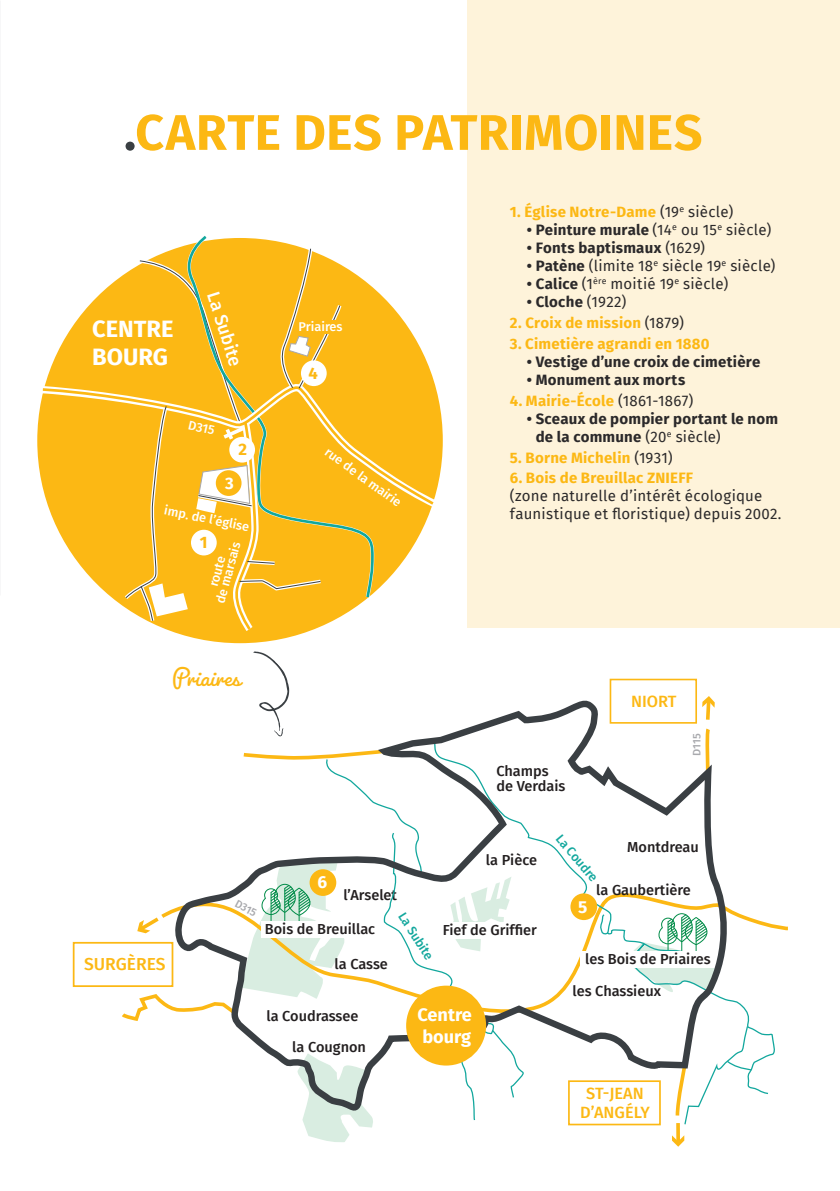
<style>
.page{position:relative;width:840px;height:1191px;background:#fff}
.page>*{position:absolute;margin:0;border:0;box-sizing:border-box;transform-origin:0 0}
.t1{font:700 50px "Fira Sans";letter-spacing:.005em;color:#fcb814}
.t2{font:27px "Pacifico";color:#fcb814}
.t3{font:700 23.6px/28.2px "Fira Sans";color:#fff}
.t4{font:700 18.2px/21.8px "Fira Sans";color:#fff}
.t5{font:500 18.2px "Fira Sans";color:#fff}
.t6{font:500 17.4px "Fira Sans";color:#fcb814}
.t7{font:700 17.2px "Fira Sans";color:#fff}
.t8{font:700 16.6px "Fira Sans";color:#fcb814}
.t9{font:700 16.6px "Fira Sans";color:#fff}
.t10{font:500 16.4px/19.6px "Fira Sans";color:#fcb814;text-align:center}
.t11{font:700 15px/18px "Fira Sans";letter-spacing:.015em;color:#2b292a}
.t12{font:700 15px "Fira Sans";letter-spacing:.015em;color:#fcb814}
.t13{font:15px/18px "Fira Sans";letter-spacing:.015em;color:#2b292a}
.t14{font:500 14.6px/14.6px "Fira Sans";color:#231f20}
.t15{font:500 12.6px/11px "Fira Sans";color:#fff;text-align:center}
.t16{font:500 12.6px "Fira Sans";color:#12a79d}
.t17{font:500 10.8px "Fira Sans";color:#a8a9ad}
.s1{color:#3a3f43}
.s2{font-weight:400;color:#2b292a}
.s3{font-weight:400}
.s4{font-weight:700}
</style>
<div class="page">
<div style="left:467px;top:0;width:372px;height:627px;background:#fef3da"></div>
<div style="left:37px;top:238px;width:405px;height:405px;background:#fcb814;border-radius:50%"></div>
<div style="left:73px;top:942px;width:100px;height:45px;border:2px solid #fcb814"></div>
<svg style="left:118px;top:651px;width:657px;height:495px"></svg>
<svg style="left:170px;top:699px;width:563px;height:418px"></svg>
<div style="left:406px;top:985px;width:80px;height:80px;background:#fcb814;border-radius:50%"></div>
<div style="left:570px;top:893px;width:27px;height:27px;background:#fcb814;border-radius:50%"></div>
<svg style="left:204px;top:235px;width:171px;height:365px"></svg>
<svg style="left:37px;top:381px;width:406px;height:132px"></svg>
<svg style="left:40px;top:383px;width:396px;height:124px"></svg>
<svg style="left:81px;top:236px;width:263px;height:400px"></svg>
<div style="left:216px;top:470px;width:25px;height:26px;background:#fcb814;border-radius:50%"></div>
<div style="left:297px;top:320px;width:48px;height:14px;background:#fcb814"></div>
<h1 class="t1" style="left:124px;top:90px;width:579px"><span class="s1">.</span>CARTE DES PATRIMOINES</h1>
<h3 class="t3" style="left:92px;top:313px;width:83px">CENTRE<br>BOURG</h3>
<p class="t5" style="left:227px;top:288px;width:78px;rotate:72deg">La Subite</p>
<p class="t15" style="left:190px;top:418px;width:28px;rotate:13deg">D315</p>
<p class="t8" style="left:238px;top:435px;width:10px">2</p>
<p class="t9" style="left:225px;top:469px;width:10px">3</p>
<p class="t15" style="left:165px;top:504px;width:88px;rotate:11deg">imp. de l’église</p>
<p class="t8" style="left:200px;top:528px;width:9px">1</p>
<p class="t15" style="left:203px;top:598px;width:64px;rotate:-75deg">route<br>de marsais</p>
<p class="t15" style="left:298px;top:320px;width:45px">Priaires</p>
<p class="t8" style="left:308px;top:359px;width:11px">4</p>
<p class="t15" style="left:330px;top:445px;width:92px;rotate:36deg">rue de la mairie</p>
<p class="t12" style="left:509px;top:199px;width:225px">1. Église Notre-Dame <span class="s2">(19</span><sup>e</sup> <span class="s2">siècle)</span></p>
<p class="t11" style="left:526px;top:220px;width:245px">• Peinture murale <span class="s3">(14</span><sup>e</sup> <span class="s3">ou 15</span><sup>e</sup> <span class="s3">siècle)</span></p>
<p class="t11" style="left:526px;top:238px;width:179px">• Fonts baptismaux <span class="s3">(1629)</span></p>
<p class="t13" style="left:526px;top:256px;width:250px"><span class="s4">• Patène</span> (limite 18<sup>e</sup> siècle 19<sup>e</sup> siècle)</p>
<p class="t13" style="left:526px;top:274px;width:203px"><span class="s4">• Calice</span> (1<sup>ère</sup> moitié 19<sup>e</sup> siècle)</p>
<p class="t11" style="left:526px;top:292px;width:101px">• Cloche <span class="s3">(1922)</span></p>
<p class="t12" style="left:509px;top:310px;width:175px">2. Croix de mission <span class="s2">(1879)</span></p>
<p class="t12" style="left:509px;top:331px;width:201px">3. Cimetière agrandi en 1880</p>
<p class="t11" style="left:526px;top:351px;width:235px">• Vestige d’une croix de cimetière</p>
<p class="t11" style="left:526px;top:369px;width:160px">• Monument aux morts</p>
<p class="t12" style="left:509px;top:388px;width:185px">4. Mairie-École <span class="s2">(1861-1867)</span></p>
<p class="t11" style="left:535px;top:408px;width:244px;text-indent:-9px">• Sceaux de pompier portant le nom de la commune <span class="s3">(20</span><sup>e</sup> <span class="s3">siècle)</span></p>
<p class="t12" style="left:509px;top:445px;width:164px">5. Borne Michelin <span class="s2">(1931)</span></p>
<p class="t12" style="left:509px;top:465px;width:185px">6. Bois de Breuillac ZNIEFF</p>
<p class="t13" style="left:509px;top:487px;width:273px">(zone naturelle d’intérêt écologique faunistique et floristique) depuis 2002.</p>
<h2 class="t2" style="left:171px;top:661px;width:70px">Priaires</h2>
<p class="t14" style="left:496px;top:763px;width:70px">Champs de Verdais</p>
<p class="t10" style="left:630px;top:691px;width:47px">NIORT</p>
<p class="t17" style="left:687px;top:755px;width:24px;rotate:-89deg">D115</p>
<p class="t6" style="left:84px;top:949px;width:83px">SURGÈRES</p>
<p class="t17" style="left:240px;top:895px;width:24px;rotate:28deg">D315</p>
<p class="t7" style="left:317px;top:868px;width:11px">6</p>
<p class="t14" style="left:343px;top:886px;width:55px">l’Arselet</p>
<p class="t14" style="left:265px;top:920px;width:112px">Bois de Breuillac</p>
<p class="t14" style="left:334px;top:956px;width:55px">la Casse</p>
<p class="t16" style="left:410px;top:908px;width:55px;rotate:58deg">La Subite</p>
<p class="t14" style="left:485px;top:851px;width:53px">la Pièce</p>
<p class="t14" style="left:442px;top:921px;width:95px">Fief de Griffier</p>
<p class="t14" style="left:292px;top:1000px;width:75px;line-height:31px;text-indent:-26px">la Coudrassee la Cougnon</p>
<p class="t4" style="left:417px;top:1002px;width:56px">Centre bourg</p>
<p class="t16" style="left:566px;top:829px;width:59px;rotate:50deg">La Coudre</p>
<p class="t14" style="left:627px;top:839px;width:73px">Montdreau</p>
<p class="t14" style="left:596px;top:882px;width:96px">la Gaubertière</p>
<p class="t7" style="left:578px;top:892px;width:11px">5</p>
<p class="t14" style="left:585px;top:951px;width:127px">les Bois de Priaires</p>
<p class="t14" style="left:572px;top:983px;width:90px">les Chassieux</p>
<p class="t10" style="left:579px;top:1082px;width:71px">ST-JEAN<br>D’ANGÉLY</p>
</div>
